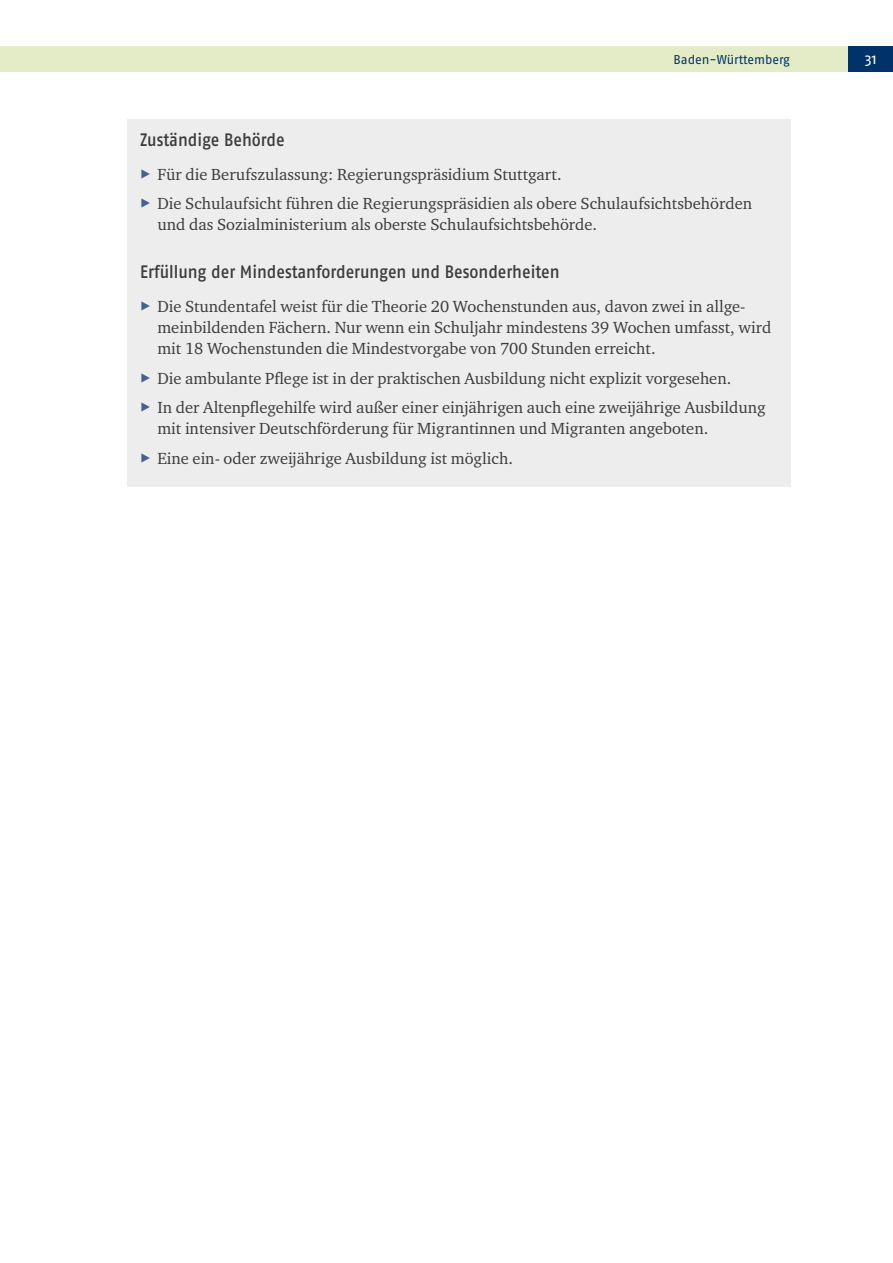
<style>
.page{position:relative;width:893px;height:1263px;background:#fff}
.page>*{position:absolute;margin:0;border:0;box-sizing:border-box;transform-origin:0 0}
.id1290{font:500 18px "Fago Pro";letter-spacing:-.005em;color:#3c3c3b;scale:.9 1}
.t1{font:16.5px/21px "Charter ITC Pro";color:#3c3c3b}
.t2{font:15px "Fago Pro";color:#fff}
.t3{font:12.75px "Fago Pro";letter-spacing:-.005em;color:#00336a}
.s1{font-family:"Fago Pro";font-weight:500;color:#475f91}
</style>
<div class="page">
<div style="left:0;top:46px;width:848px;height:26px;background:#e3ecc6"></div>
<div style="left:848px;top:46px;width:45px;height:26px;background:#00336a"></div>
<div style="left:128px;top:119px;width:663px;height:368px;background:#ededed"></div>
<p class="t3" style="left:674px;top:52px;width:118px">Baden-Württemberg</p>
<p class="t2" style="left:865px;top:50px;width:13px">31</p>
<h3 class="id1290" style="left:140px;top:129px;width:162px">Zuständige Behörde</h3>
<p class="t1" style="left:140px;top:163px;width:423px"><span class="s1">▶</span> Für die Berufszulassung: Regierungspräsidium Stuttgart.</p>
<p class="t1" style="left:157px;top:193px;width:596px;text-indent:-17px"><span class="s1">▶</span> Die Schulaufsicht führen die Regierungspräsidien als obere Schulaufsichtsbehörden und das Sozialministerium als oberste Schulaufsichtsbehörde.</p>
<h3 class="id1290" style="left:140px;top:261px;width:467px">Erfüllung der Mindestanforderungen und Besonderheiten</h3>
<p class="t1" style="left:157px;top:296px;width:615px;text-indent:-17px"><span class="s1">▶</span> Die Stundentafel weist für die Theorie 20 Wochenstunden aus, davon zwei in allge&shy;meinbildenden Fächern. Nur wenn ein Schuljahr mindestens 39 Wochen umfasst, wird mit 18 Wochenstunden die Mindestvorgabe von 700 Stunden erreicht.</p>
<p class="t1" style="left:140px;top:367px;width:593px"><span class="s1">▶</span> Die ambulante Pflege ist in der praktischen Ausbildung nicht explizit vorgesehen.</p>
<p class="t1" style="left:157px;top:397px;width:610px;text-indent:-17px"><span class="s1">▶</span> In der Altenpflegehilfe wird außer einer einjährigen auch eine zweijährige Ausbildung mit intensiver Deutschförderung für Migrantinnen und Migranten angeboten.</p>
<p class="t1" style="left:140px;top:447px;width:374px"><span class="s1">▶</span> Eine ein- oder zweijährige Ausbildung ist möglich.</p>
</div>
